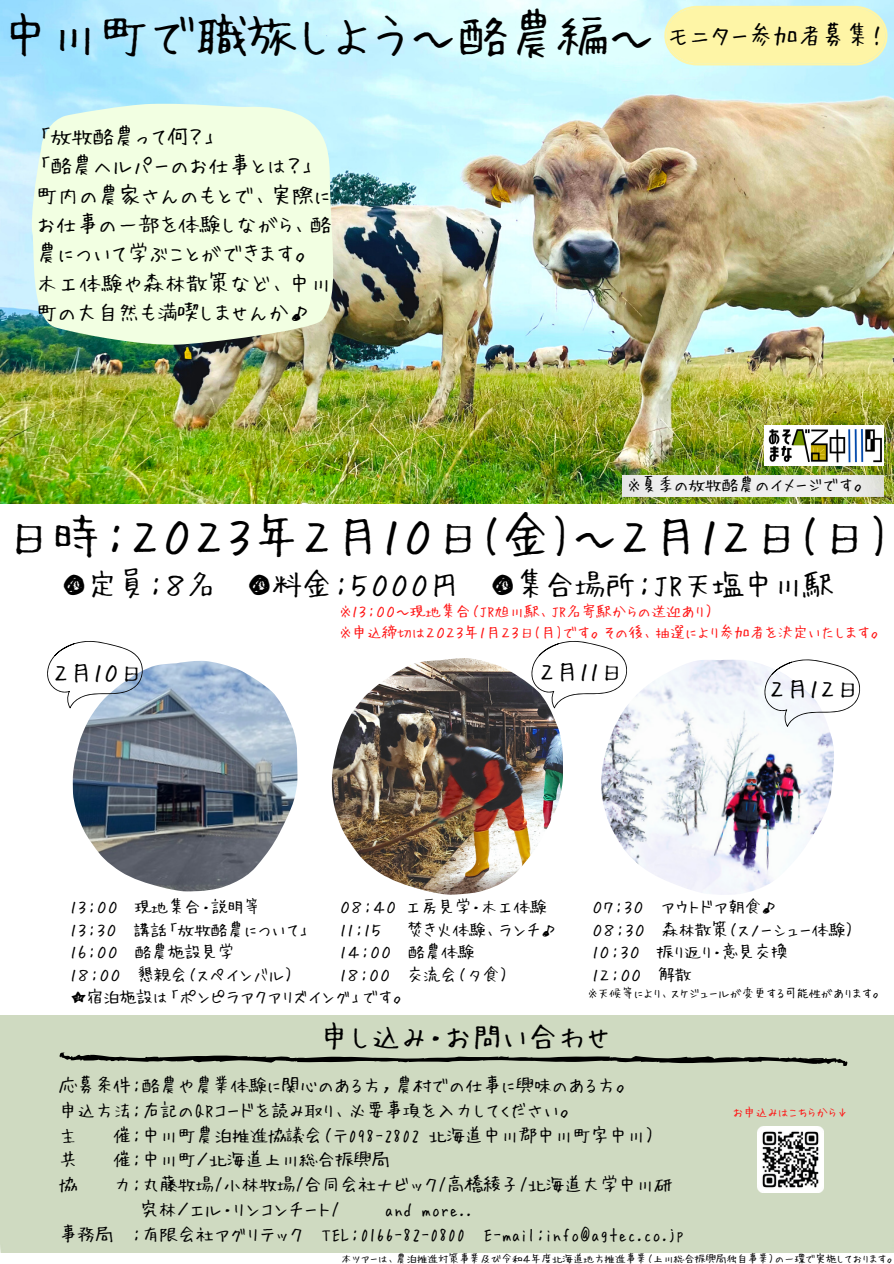
<style>
.page{position:relative;width:894px;height:1264px;background:#fff}
.page>*{position:absolute;margin:0;border:0;box-sizing:border-box;transform-origin:0 0}
.t1{font:49.5px "Hui Font P";color:#000}
.t2{font:48px "Hui Font P";color:#000}
.t3{font:30px "Hui Font P";color:#000}
.t4{font:24px "Hui Font P";color:#000}
.t5{font:21px/29.2px "Hui Font P";color:#000}
.t6{font:18px "Hui Font P";color:#000}
.t7{font:16.5px/22.5px "Hui Font P";color:#000}
.t8{font:15px/20.2px "Hui Font P";color:#ff1616}
.t9{font:12px "Hui Font P";color:#000}
.t10{font:12px "Hui Font P";color:#ff1616}
.t11{font:10.5px "Hui Font P";color:#000}
</style>
<div class="page">
<img style="left:0;top:0;width:893px;height:503px">
<div style="left:622px;top:475px;width:260px;height:21px;background:#efefef"></div>
<div style="left:0;top:1015px;width:893px;height:236px;background:#cfdac1"></div>
<img style="left:757px;top:1126px;width:66px;height:66px">
<img style="left:73px;top:660px;width:225px;height:231px">
<svg style="left:47px;top:641px;width:96px;height:67px"></svg>
<svg style="left:29px;top:103px;width:310px;height:243px;background:#e6f6dc"></svg>
<img style="left:332px;top:658px;width:230px;height:236px">
<svg style="left:530px;top:641px;width:94px;height:67px"></svg>
<img style="left:600px;top:659px;width:234px;height:236px">
<svg style="left:763px;top:659px;width:97px;height:68px"></svg>
<svg style="left:661px;top:6px;width:227px;height:59px;background:#f9f4ad"></svg>
<img style="left:764px;top:425px;width:119px;height:40px">
<svg style="left:59px;top:1052px;width:787px;height:10px;background:#7a8072"></svg>
<h1 class="t1" style="left:0;top:8px;width:658px">中川町で職旅しよう〜酪農編〜</h1>
<h3 class="t4" style="left:667px;top:23px;width:218px">モニター参加者募集！</h3>
<p class="t5" style="left:36px;top:121px;width:296px">「放牧酪農って何？」<br>「酪農ヘルパーのお仕事とは？」町内の農家さんのもとで、実際にお仕事の一部を体験しながら、酪農について学ぶことができます。木工体験や森林散策など、中川町の大自然も満喫しませんか♪</p>
<p class="t7" style="left:627px;top:472px;width:242px">※夏季の放牧酪農のイメージです。</p>
<h2 class="t2" style="left:5px;top:510px;width:885px">日時：２０２３年２月１０日(金)〜２月１２日(日)</h2>
<h3 class="t3" style="left:61px;top:568px;width:773px">●定員：８名 ●料金：５０００円 ●集合場所：JR天塩中川駅</h3>
<h3 class="t4" style="left:53px;top:659px;width:92px">２月１０日</h3>
<p class="t8" style="left:340px;top:601px;width:545px">※１３：００〜現地集合（JR旭川駅、JR名寄駅からの送迎あり）<br>※申込締切は２０２３年１月２３日(月)です。その後、抽選により参加者を決定いたします。</p>
<h3 class="t4" style="left:539px;top:658px;width:86px">２月１１日</h3>
<h3 class="t4" style="left:769px;top:676px;width:92px">２月１２日</h3>
<p class="t7" style="left:70px;top:895px;width:241px">１３：００ 現地集合・説明等<br>１３：３０ 講話「放牧酪農について」<br>１６：００ 酪農施設見学<br>１８：００ 懇親会（スペインバル）</p>
<p class="t7" style="left:70px;top:985px;width:339px">★宿泊施設は「ポンピラアクアリズイング」です。</p>
<p class="t7" style="left:340px;top:895px;width:208px">０８：４０工房見学・木工体験<br>１１：１５</p>
<p class="t7" style="left:340px;top:917px;width:217px;text-indent:67px">焚き火体験、ランチ♪<br>１４：００ 酪農体験<br>１８：００ 交流会（夕食）</p>
<p class="t7" style="left:592px;top:895px;width:264px">０７：３０ アウトドア朝食♪<br>０８：３０ 森林散策（スノーシュー体験）<br>１０：３０ 振り返り・意見交換<br>１２：００ 解散</p>
<p class="t9" style="left:588px;top:986px;width:297px">※天候等により、スケジュールが変更する可能性があります。</p>
<h3 class="t3" style="left:319px;top:1020px;width:293px">申し込み・お問い合わせ</h3>
<p class="t6" style="left:59px;top:1075px;width:574px">応募条件：酪農や農業体験に関心のある方，農村での仕事に興味のある方。</p>
<p class="t6" style="left:59px;top:1100px;width:518px">申込方法：右記のQRコードを読み取り、必要事項を入力してください。</p>
<p class="t6" style="left:59px;top:1125px;width:597px">主　　催：中川町農泊推進協議会（〒098-2802 北海道中川郡中川町字中川）</p>
<p class="t6" style="left:59px;top:1149px;width:332px">共　　催：中川町／北海道上川総合振興局</p>
<p class="t6" style="left:59px;top:1174px;width:614px">協　　力：丸藤牧場/小林牧場/合同会社ナビック/高橋綾子/北海道大学中川研</p>
<p class="t6" style="left:140px;top:1199px;width:333px">究林／エル・リンコンチート/ 　　and more..</p>
<p class="t6" style="left:59px;top:1224px;width:626px">事務局　：有限会社アグリテック　TEL：0166-82-0800　E-mail：info@agtec.co.jp</p>
<p class="t10" style="left:732px;top:1106px;width:117px">お申込みはこちらから↓</p>
<p class="t11" style="left:341px;top:1252px;width:556px">本ツアーは、農泊推進対策事業及び令和４年度北海道地方推進事業（上川総合振興局独自事業）の一環で実施しております。</p>
</div>
